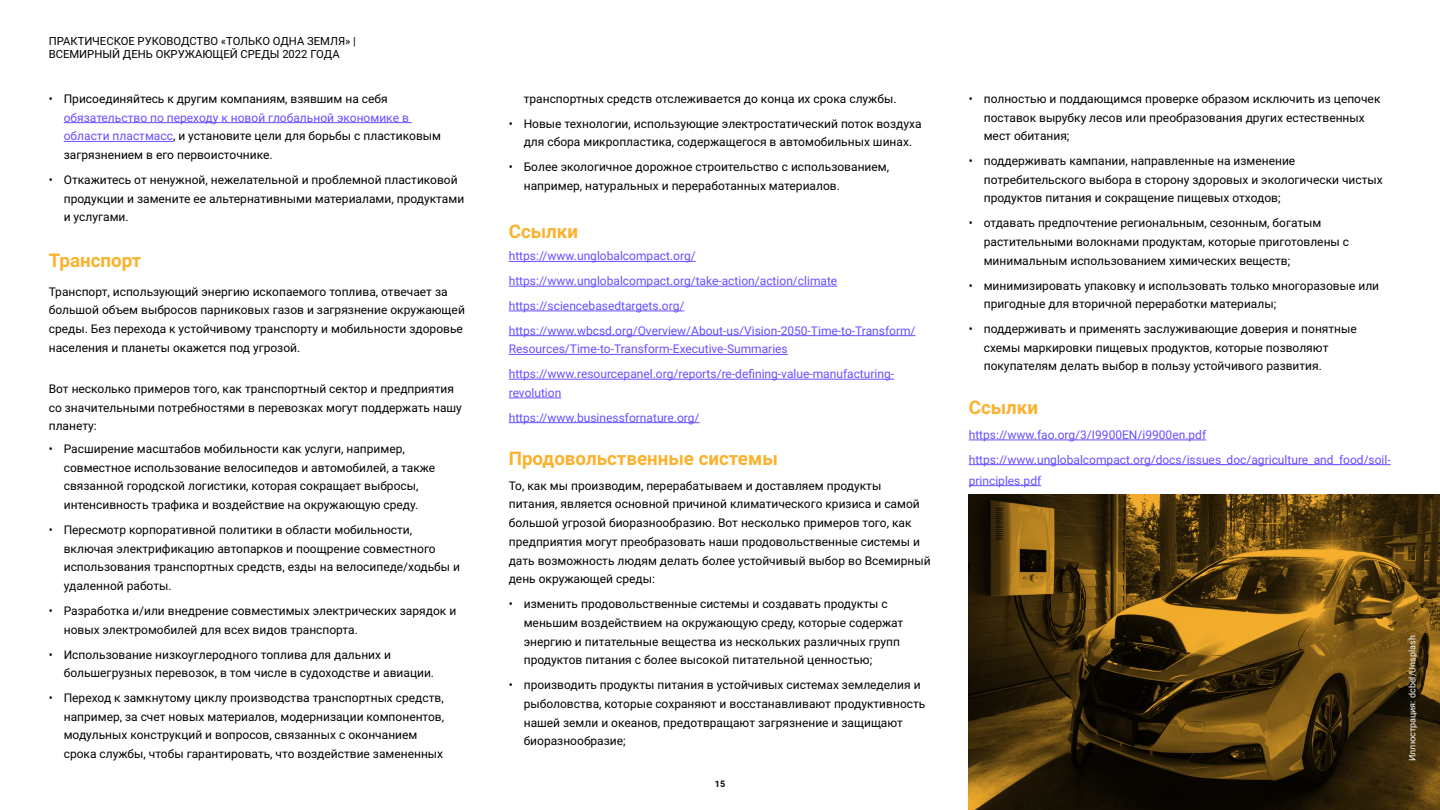
<style>
.page{position:relative;width:1440px;height:810px;background:#fff}
.page>*{position:absolute;margin:0;border:0;box-sizing:border-box;transform-origin:0 0}
.t1{font:700 18.75px "Roboto";color:#fab22e}
.t2{font:12px/18.8px "Roboto";color:#000}
.No_Spacing{font:12px/18.8px "Roboto";color:#664fff}
.t3{font:11.25px/13.5px "Roboto";color:#000}
.t4{font:9px "Roboto";color:#fff}
.t5{font:700 9px "Roboto";color:#000}
.s1{color:#664fff}
</style>
<div class="page">
<hr style="left:64px;top:122px;width:348px;height:1px;background:#664fff">
<hr style="left:64px;top:141px;width:109px;height:1px;background:#664fff">
<hr style="left:509px;top:261px;width:187px;height:1px;background:#664fff">
<hr style="left:509px;top:286px;width:328px;height:1px;background:#664fff">
<hr style="left:509px;top:311px;width:175px;height:1px;background:#664fff">
<hr style="left:509px;top:335px;width:407px;height:1px;background:#664fff">
<hr style="left:509px;top:354px;width:279px;height:1px;background:#664fff">
<hr style="left:509px;top:379px;width:385px;height:1px;background:#664fff">
<hr style="left:509px;top:398px;width:52px;height:1px;background:#664fff">
<hr style="left:509px;top:422px;width:191px;height:1px;background:#664fff">
<hr style="left:969px;top:440px;width:237px;height:1px;background:#664fff">
<hr style="left:969px;top:464px;width:422px;height:1px;background:#664fff">
<hr style="left:969px;top:485px;width:72px;height:1px;background:#664fff">
<img style="left:969px;top:494px;width:471px;height:316px">
<p class="t3" style="left:49px;top:33px;width:309px">ПРАКТИЧЕСКОЕ РУКОВОДСТВО «ТОЛЬКО ОДНА ЗЕМЛЯ» |<br>ВСЕМИРНЫЙ ДЕНЬ ОКРУЖАЮЩЕЙ СРЕДЫ 2022 ГОДА</p>
<p class="t2" style="left:64px;top:89px;width:379px;text-indent:-15px">• Присоединяйтесь к другим компаниям, взявшим на себя <span class="s1">обязательство по переходу к новой глобальной экономике в области пластмасс</span>, и установите цели для борьбы с пластиковым загрязнением в его первоисточнике.</p>
<p class="t2" style="left:64px;top:170px;width:402px;text-indent:-15px">• Откажитесь от ненужной, нежелательной и проблемной пластиковой продукции и замените ее альтернативными материалами, продуктами и услугами.</p>
<p class="t1" style="left:49px;top:247px;width:94px">Транспорт</p>
<p class="t2" style="left:49px;top:281px;width:418px">Транспорт, использующий энергию ископаемого топлива, отвечает за большой объем выбросов парниковых газов и загрязнение окружающей среды. Без перехода к устойчивому транспорту и мобильности здоровье населения и планеты окажется под угрозой.</p>
<p class="t2" style="left:49px;top:379px;width:415px">Вот несколько примеров того, как транспортный сектор и предприятия со значительными потребностями в перевозках могут поддержать нашу планету:</p>
<p class="t2" style="left:64px;top:439px;width:373px;text-indent:-15px">• Расширение масштабов мобильности как услуги, например, совместное использование велосипедов и автомобилей, а также связанной городской логистики, которая сокращает выбросы, интенсивность трафика и воздействие на окружающую среду.</p>
<p class="t2" style="left:64px;top:520px;width:398px;text-indent:-15px">• Пересмотр корпоративной политики в области мобильности, включая электрификацию автопарков и поощрение совместного использования транспортных средств, езды на велосипеде/ходьбы и удаленной работы.</p>
<p class="t2" style="left:64px;top:601px;width:394px;text-indent:-15px">• Разработка и/или внедрение совместимых электрических зарядок и новых электромобилей для всех видов транспорта.</p>
<p class="t2" style="left:64px;top:644px;width:372px;text-indent:-15px">• Использование низкоуглеродного топлива для дальних и большегрузных перевозок, в том числе в судоходстве и авиации.</p>
<p class="t2" style="left:64px;top:688px;width:382px;text-indent:-15px">• Переход к замкнутому циклу производства транспортных средств, например, за счет новых материалов, модернизации компонентов, модульных конструкций и вопросов, связанных с окончанием срока службы, чтобы гарантировать, что воздействие замененных</p>
<p class="t2" style="left:524px;top:89px;width:374px">транспортных средств отслеживается до конца их срока службы.</p>
<p class="t2" style="left:509px;top:113px;width:414px;text-align:center">• Новые технологии, использующие электростатический поток воздуха для сбора микропластика, содержащегося в автомобильных шинах.</p>
<p class="t2" style="left:524px;top:157px;width:367px;text-indent:-15px">• Более экологичное дорожное строительство с использованием, например, натуральных и переработанных материалов.</p>
<p class="t1" style="left:509px;top:218px;width:71px">Ссылки</p>
<p class="No_Spacing" style="left:509px;top:246px;width:188px">https://www.unglobalcompact.org/</p>
<p class="No_Spacing" style="left:509px;top:271px;width:330px">https://www.unglobalcompact.org/take-action/action/climate</p>
<p class="No_Spacing" style="left:509px;top:296px;width:177px">https://sciencebasedtargets.org/</p>
<p class="No_Spacing" style="left:509px;top:320px;width:408px">https://www.wbcsd.org/Overview/About-us/Vision-2050-Time-to-Transform/<br>Resources/Time-to-Transform-Executive-Summaries</p>
<p class="No_Spacing" style="left:509px;top:364px;width:387px">https://www.resourcepanel.org/reports/re-defining-value-manufacturing&shy;revolution</p>
<p class="No_Spacing" style="left:509px;top:407px;width:192px">https://www.businessfornature.org/</p>
<p class="t1" style="left:509px;top:445px;width:271px">Продовольственные системы</p>
<p class="t2" style="left:509px;top:476px;width:423px">То, как мы производим, перерабатываем и доставляем продукты питания, является основной причиной климатического кризиса и самой большой угрозой биоразнообразию. Вот несколько примеров того, как предприятия могут преобразовать наши продовольственные системы и дать возможность людям делать более устойчивый выбор во Всемирный день окружающей среды:</p>
<p class="t2" style="left:524px;top:594px;width:381px;text-indent:-15px">• изменить продовольственные системы и создавать продукты с меньшим воздействием на окружающую среду, которые содержат энергию и питательные вещества из нескольких различных групп продуктов питания с более высокой питательной ценностью;</p>
<p class="t2" style="left:524px;top:675px;width:403px;text-indent:-15px">• производить продукты питания в устойчивых системах земледелия и рыболовства, которые сохраняют и восстанавливают продуктивность нашей земли и океанов, предотвращают загрязнение и защищают биоразнообразие;</p>
<p class="t5" style="left:715px;top:777px;width:12px">15</p>
<p class="t2" style="left:984px;top:89px;width:398px;text-indent:-15px">• полностью и поддающимся проверке образом исключить из цепочек поставок вырубку лесов или преобразования других естественных мест обитания;</p>
<p class="t2" style="left:984px;top:151px;width:401px;text-indent:-15px">• поддерживать кампании, направленные на изменение потребительского выбора в сторону здоровых и экологически чистых продуктов питания и сокращение пищевых отходов;</p>
<p class="t2" style="left:984px;top:213px;width:367px;text-indent:-15px">• отдавать предпочтение региональным, сезонным, богатым растительными волокнами продуктам, которые приготовлены с минимальным использованием химических веществ;</p>
<p class="t2" style="left:984px;top:275px;width:397px;text-indent:-15px">• минимизировать упаковку и использовать только многоразовые или пригодные для вторичной переработки материалы;</p>
<p class="t2" style="left:984px;top:319px;width:375px;text-indent:-15px">• поддерживать и применять заслуживающие доверия и понятные схемы маркировки пищевых продуктов, которые позволяют покупателям делать выбор в пользу устойчивого развития.</p>
<p class="t1" style="left:969px;top:394px;width:71px">Ссылки</p>
<p class="No_Spacing" style="left:969px;top:425px;width:239px">https://www.fao.org/3/I9900EN/i9900en.pdf</p>
<p class="No_Spacing" style="left:969px;top:448px;width:424px;line-height:21px">https://www.unglobalcompact.org/docs/issues_doc/agriculture_and_food/soil&shy;principles.pdf</p>
<p class="t4" style="left:1406px;top:761px;width:127px;rotate:-90deg">Иллюстрация: dcbel/Unsplash</p>
</div>
